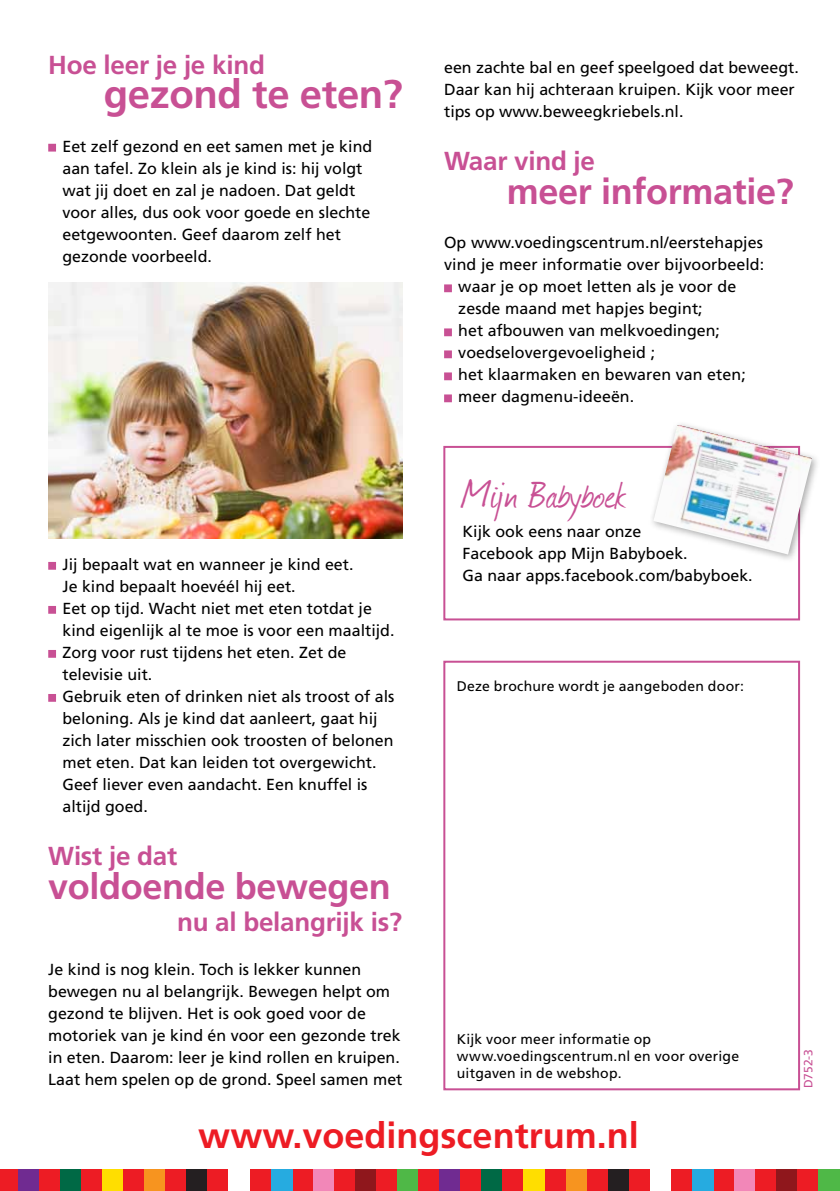
<style>
.page{position:relative;width:840px;height:1191px;background:#fff}
.page>*{position:absolute;margin:0;border:0;box-sizing:border-box;transform-origin:0 0}
.t1{font:46px "Journal";color:#c85094}
.t2{font:700 40px "Frutiger";letter-spacing:-.01em;color:#c85094}
.t3{font:700 36px "Frutiger";letter-spacing:-.01em;color:#c85094}
.t4{font:700 36px "Frutiger";color:#ed1c24}
.t5{font:700 26px "Frutiger";letter-spacing:-.01em;color:#c85094}
.t6{font:16px/22px "Frutiger";color:#000}
.t7{font:14px/16.8px "Frutiger";letter-spacing:.015em;color:#000}
</style>
<div class="page">
<svg style="left:48px;top:144px;width:8px;height:8px"></svg>
<svg style="left:48px;top:562px;width:8px;height:8px"></svg>
<svg style="left:48px;top:606px;width:8px;height:8px"></svg>
<svg style="left:48px;top:650px;width:8px;height:8px"></svg>
<svg style="left:48px;top:694px;width:8px;height:8px"></svg>
<svg style="left:444px;top:284px;width:7px;height:8px"></svg>
<svg style="left:444px;top:328px;width:7px;height:8px"></svg>
<svg style="left:444px;top:350px;width:7px;height:8px"></svg>
<svg style="left:444px;top:372px;width:7px;height:8px"></svg>
<svg style="left:444px;top:394px;width:7px;height:8px"></svg>
<img style="left:48px;top:282px;width:355px;height:257px">
<div style="left:0;top:1170px;width:18px;height:21px;background:#ed1c24"></div>
<div style="left:18px;top:1170px;width:21px;height:21px;background:#702b91"></div>
<div style="left:39px;top:1170px;width:21px;height:21px;background:#ed1c24"></div>
<div style="left:60px;top:1170px;width:21px;height:21px;background:#006945"></div>
<div style="left:81px;top:1170px;width:21px;height:21px;background:#ed1c24"></div>
<div style="left:102px;top:1170px;width:21px;height:21px;background:#ffde00"></div>
<div style="left:123px;top:1170px;width:21px;height:21px;background:#ed1c24"></div>
<div style="left:144px;top:1170px;width:22px;height:21px;background:#f7941f"></div>
<div style="left:166px;top:1170px;width:21px;height:21px;background:#ed1c24"></div>
<div style="left:187px;top:1170px;width:21px;height:21px;background:#241f21"></div>
<div style="left:208px;top:1170px;width:21px;height:21px;background:#ed1c24"></div>
<div style="left:250px;top:1170px;width:21px;height:21px;background:#ed1c24"></div>
<div style="left:292px;top:1170px;width:21px;height:21px;background:#ed1c24"></div>
<div style="left:313px;top:1170px;width:21px;height:21px;background:#f287b8"></div>
<div style="left:334px;top:1170px;width:21px;height:21px;background:#ed1c24"></div>
<div style="left:355px;top:1170px;width:21px;height:21px;background:#8f171c"></div>
<div style="left:376px;top:1170px;width:21px;height:21px;background:#ed1c24"></div>
<div style="left:397px;top:1170px;width:21px;height:21px;background:#4fb847"></div>
<div style="left:418px;top:1170px;width:21px;height:21px;background:#ed1c24"></div>
<div style="left:271px;top:1170px;width:21px;height:21px;background:#26abe0"></div>
<div style="left:439px;top:1170px;width:21px;height:21px;background:#702b91"></div>
<div style="left:460px;top:1170px;width:21px;height:21px;background:#ed1c24"></div>
<div style="left:481px;top:1170px;width:21px;height:21px;background:#006945"></div>
<div style="left:502px;top:1170px;width:21px;height:21px;background:#ed1c24"></div>
<div style="left:523px;top:1170px;width:21px;height:21px;background:#ffde00"></div>
<div style="left:544px;top:1170px;width:21px;height:21px;background:#ed1c24"></div>
<div style="left:565px;top:1170px;width:21px;height:21px;background:#f7941f"></div>
<div style="left:586px;top:1170px;width:22px;height:21px;background:#ed1c24"></div>
<div style="left:608px;top:1170px;width:21px;height:21px;background:#241f21"></div>
<div style="left:629px;top:1170px;width:21px;height:21px;background:#ed1c24"></div>
<div style="left:671px;top:1170px;width:21px;height:21px;background:#ed1c24"></div>
<div style="left:713px;top:1170px;width:21px;height:21px;background:#ed1c24"></div>
<div style="left:734px;top:1170px;width:21px;height:21px;background:#f287b8"></div>
<div style="left:755px;top:1170px;width:21px;height:21px;background:#ed1c24"></div>
<div style="left:776px;top:1170px;width:21px;height:21px;background:#8f171c"></div>
<div style="left:797px;top:1170px;width:21px;height:21px;background:#ed1c24"></div>
<div style="left:818px;top:1170px;width:21px;height:21px;background:#4fb847"></div>
<div style="left:692px;top:1170px;width:21px;height:21px;background:#26abe0"></div>
<div style="left:443px;top:660px;width:356px;height:430px;border:2px solid #c85094"></div>
<div style="left:443px;top:446px;width:356px;height:174px;border:2px solid #c85094"></div>
<div style="left:648px;top:420px;width:172px;height:143px;background:#000;opacity:.35"></div>
<img style="left:653px;top:424px;width:158px;height:130px">
<h3 class="t5" style="left:48px;top:49px;width:218px">Hoe leer je je kind</h3>
<h2 class="t2" style="left:104px;top:70px;width:300px">gezond te eten?</h2>
<p class="t6" style="left:62px;top:135px;width:311px">Eet zelf gezond en eet samen met je kind aan tafel. Zo klein als je kind is: hij volgt wat jij doet en zal je nadoen. Dat geldt voor alles, dus ook voor goede en slechte eetgewoonten. Geef daarom zelf het gezonde voorbeeld.</p>
<p class="t6" style="left:62px;top:553px;width:333px">Jij bepaalt wat en wanneer je kind eet.<br>Je kind bepaalt hoevéél hij eet.<br>Eet op tijd. Wacht niet met eten totdat je kind eigenlijk al te moe is voor een maaltijd.<br>Zorg voor rust tijdens het eten. Zet de televisie uit.<br>Gebruik eten of drinken niet als troost of als beloning. Als je kind dat aanleert, gaat hij zich later misschien ook troosten of belonen met eten. Dat kan leiden tot overgewicht.<br>Geef liever even aandacht. Een knuffel is altijd goed.</p>
<h3 class="t5" style="left:48px;top:840px;width:130px">Wist je dat</h3>
<h3 class="t3" style="left:48px;top:865px;width:344px">voldoende bewegen</h3>
<h3 class="t5" style="left:177px;top:906px;width:226px">nu al belangrijk is?</h3>
<p class="t6" style="left:48px;top:958px;width:355px">Je kind is nog klein. Toch is lekker kunnen bewegen nu al belangrijk. Bewegen helpt om gezond te blijven. Het is ook goed voor de motoriek van je kind én voor een gezonde trek in eten. Daarom: leer je kind rollen en kruipen.<br>Laat hem spelen op de grond. Speel samen met</p>
<p class="t6" style="left:444px;top:56px;width:356px">een zachte bal en geef speelgoed dat beweegt.<br>Daar kan hij achteraan kruipen. Kijk voor meer tips op www.beweegkriebels.nl.</p>
<h3 class="t5" style="left:444px;top:146px;width:152px">Waar vind je</h3>
<h3 class="t3" style="left:506px;top:170px;width:288px">meer informatie?</h3>
<p class="t6" style="left:444px;top:231px;width:320px">Op www.voedingscentrum.nl/eerstehapjes</p>
<p class="t6" style="left:444px;top:253px;width:321px">vind je meer informatie over bijvoorbeeld:</p>
<p class="t6" style="left:458px;top:275px;width:279px">waar je op moet letten als je voor de</p>
<p class="t6" style="left:458px;top:297px;width:246px">zesde maand met hapjes begint;</p>
<p class="t6" style="left:458px;top:319px;width:263px">het afbouwen van melkvoedingen;</p>
<p class="t6" style="left:458px;top:341px;width:198px">voedselovergevoeligheid ;</p>
<p class="t6" style="left:458px;top:363px;width:289px">het klaarmaken en bewaren van eten;</p>
<p class="t6" style="left:458px;top:385px;width:177px">meer dagmenu-ideeën.</p>
<h1 class="t1" style="left:462px;top:463px;width:165px">Mijn Babyboek</h1>
<p class="t6" style="left:462px;top:520px;width:291px">Kijk ook eens naar onze<br>Facebook app Mijn Babyboek.<br>Ga naar apps.facebook.com/babyboek.</p>
<p class="t7" style="left:456px;top:677px;width:288px">Deze brochure wordt je aangeboden door:</p>
<p class="t7" style="left:456px;top:1030px;width:284px">Kijk voor meer informatie op www.voedingscentrum.nl en voor overige uitgaven in de webshop.</p>
<h3 class="t4" style="left:198px;top:1114px;width:442px">www.voedingscentrum.nl</h3>
</div>
